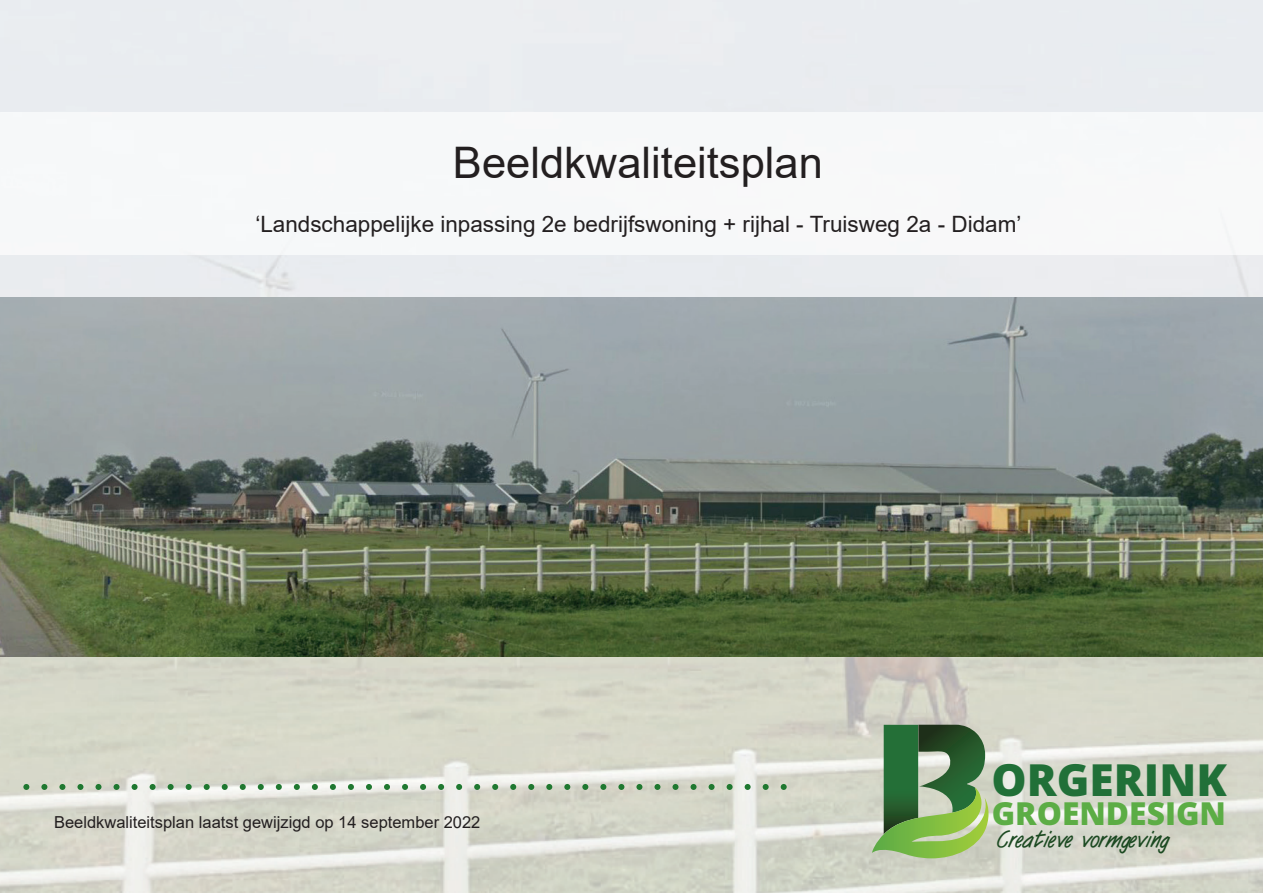
<style>
.page{position:relative;width:1263px;height:893px;background:#fff}
.page>*{position:absolute;margin:0;border:0;box-sizing:border-box;transform-origin:0 0}
.t1{font:800 44.25px "Open Sans";color:#217038}
.t2{font:43.5px "Arial";color:#231f20}
.t3{font:800 31.8px "Open Sans";color:#5cad45}
.t4{font:23.7px "Van Dijk";color:#1b4921}
.t5{font:22.5px "Arial";color:#231f20}
.t6{font:16.5px "Arial";color:#231f20}
</style>
<div class="page">
<img style="left:0;top:0;width:1263px;height:893px">
<div style="left:0;top:113px;width:1263px;height:142px;background:#f6f8f9"></div>
<svg style="left:23px;top:784px;width:764px;height:6px;background:#aec6ac"></svg>
<img style="left:0;top:298px;width:1263px;height:358px">
<svg style="left:869px;top:712px;width:363px;height:152px;background:#d9dacf"></svg>
<svg style="left:872px;top:725px;width:118px;height:133px;background:#749c66"></svg>
<h2 class="t2" style="left:453px;top:133px;width:371px">Beeldkwaliteitsplan</h2>
<p class="t5" style="left:255px;top:209px;width:768px">‘Landschappelijke inpassing 2e bedrijfswoning + rijhal - Truisweg 2a - Didam’</p>
<p class="t6" style="left:54px;top:811px;width:428px">Beeldkwaliteitsplan laatst gewijzigd op 14 september 2022</p>
<h1 class="t1" style="left:991px;top:746px;width:237px">ORGERINK</h1>
<p class="t4" style="left:995px;top:824px;width:173px">Creatieve vormgeving</p>
<h3 class="t3" style="left:992px;top:790px;width:236px">GROENDESIGN</h3>
</div>
